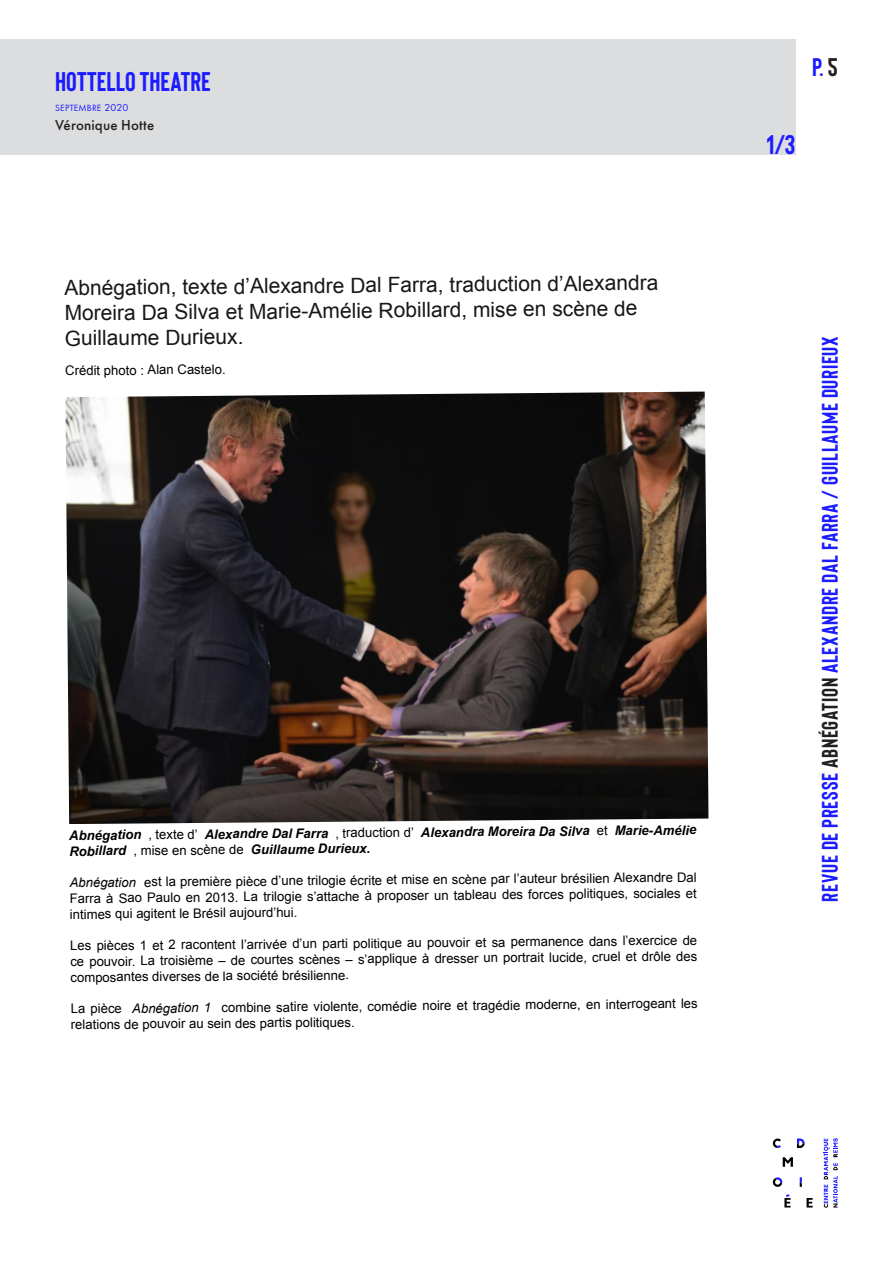
<style>
.page{position:relative;width:893px;height:1263px;background:#fff}
.page>*{position:absolute;margin:0;border:0;box-sizing:border-box;transform-origin:0 0}
.t1{font:700 27px "Bison";letter-spacing:.005em;color:#1c1cff}
.t2{font:700 25.5px "Bison";color:#1c1cff}
.t3{font:700 22.5px "Bison";letter-spacing:.03em;color:#1c1cff}
.t4{font:21px/24.3px "Arial";color:#1a171b}
.t5{font:500 15px "Futura PT";letter-spacing:.01em;color:#231f20}
.t6{font:13.2px/15.6px "Arial";color:#000}
.t7{font:italic 700 13.2px/14.2px "Arial";color:#000}
.t8{font:9.45px "Futura PT";letter-spacing:.015em;color:#1c1cff}
.s1{font-size:10.5px}
.s2{font-weight:400;font-style:normal}
.s3{color:#231f20}
</style>
<div class="page">
<svg style="left:784px;top:1194px;width:6px;height:13px"></svg>
<svg style="left:807px;top:1198px;width:6px;height:9px"></svg>
<svg style="left:773px;top:1138px;width:8px;height:10px"></svg>
<svg style="left:797px;top:1138px;width:8px;height:10px"></svg>
<svg style="left:783px;top:1157px;width:10px;height:10px"></svg>
<svg style="left:800px;top:1177px;width:2px;height:10px"></svg>
<svg style="left:773px;top:1177px;width:9px;height:10px"></svg>
<svg style="left:824px;top:1138px;width:14px;height:70px"></svg>
<img style="left:65px;top:392px;width:643px;height:432px">
<div style="left:0;top:39px;width:795px;height:115px;background:#dcdddf"></div>
<p class="t1" style="left:55px;top:65px;width:157px">HOTTELLO THEATRE</p>
<p class="t8" style="left:55px;top:102px;width:75px">SEPTEMBRE <span class="s1">2020</span></p>
<p class="t5" style="left:55px;top:116px;width:101px">Véronique Hotte</p>
<p class="t4" style="left:64px;top:278px;width:596px;rotate:-1deg">Abnégation, texte d’Alexandre Dal Farra, traduction d’Alexandra<br>Moreira Da Silva et Marie-Amélie Robillard, mise en scène de<br>Guillaume Durieux.</p>
<p class="t6" style="left:65px;top:363px;width:162px;rotate:-1deg">Crédit photo : Alan Castelo.</p>
<p class="t7" style="left:69px;top:832px;width:629px;rotate:-1deg">Abnégation <sup>,</sup> <sup>texte</sup> <sup>d’</sup> Alexandre Dal Farra <span class="s2">, traduction d’</span> Alexandra Moreira Da Silva <span class="s2">et</span> Marie-Amélie<br>Robillard <span class="s2">, mise en scène de</span> Guillaume Durieux.</p>
<p class="t6" style="left:69px;top:878px;width:629px;rotate:-1deg"><sup>Abnégation</sup> est la première pièce d’une trilogie écrite et mise en scène par l’auteur brésilien Alexandre Dal<br>Farra à Sao Paulo en 2013. La trilogie s’attache à proposer un tableau des forces politiques, sociales et</p>
<p class="t6" style="left:70px;top:907px;width:229px;rotate:-1deg">intimes qui agitent le Brésil aujourd’hui.</p>
<p class="t6" style="left:70px;top:940px;width:629px;rotate:-1deg">Les pièces 1 et 2 racontent l’arrivée d’un parti politique au pouvoir et sa permanence dans l’exercice de ce pouvoir. La troisième – de courtes scènes – s’applique à dresser un portrait lucide, cruel et drôle des</p>
<p class="t6" style="left:70px;top:971px;width:280px;rotate:-1deg">composantes diverses de la société brésilienne.</p>
<p class="t6" style="left:71px;top:1005px;width:629px;line-height:14px;rotate:-1deg">La pièce <sup>Abnégation</sup> <sup>1</sup> combine satire violente, comédie noire et tragédie moderne, en interrogeant les relations de pouvoir au sein des partis politiques.</p>
<h2 class="t2" style="left:812px;top:51px;width:27px">p. <span class="s3">5</span></h2>
<p class="t1" style="left:767px;top:128px;width:30px">1/3</p>
<p class="t3" style="left:816px;top:902px;width:567px;rotate:-90deg">revue de presse <span class="s3">Abnégation</span> Alexandre Dal Farra / Guillaume Durieux</p>
</div>
